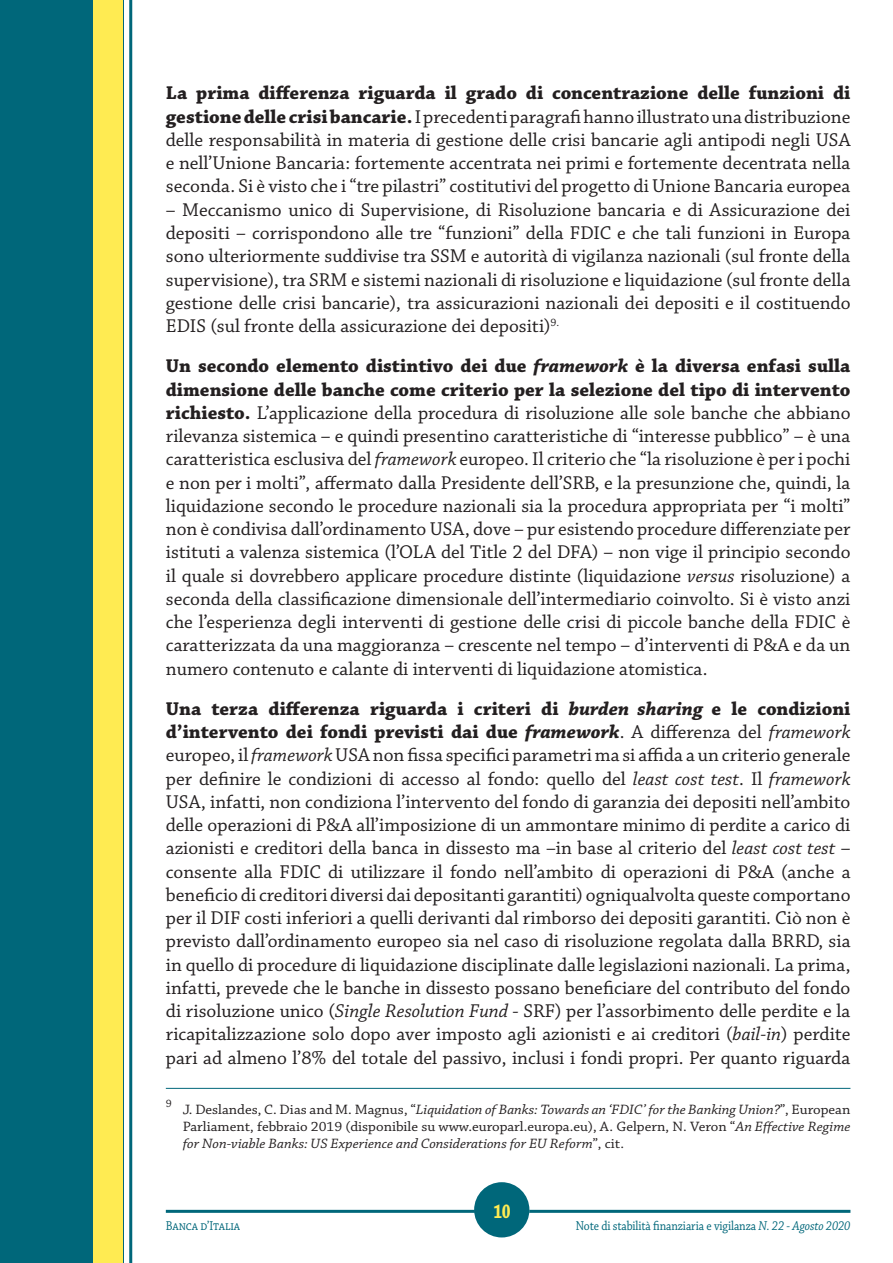
<style>
.page{position:relative;width:893px;height:1263px;background:#fff}
.page>*{position:absolute;margin:0;border:0;box-sizing:border-box;transform-origin:0 0}
.t1{font:700 21px "Chaparral Pro";color:#ffeb52;scale:.75 1}
.Paragrafo{font:19.5px/23.2px "Chaparral Pro";color:#231f20;text-align:justify}
.Nota{font:italic 14.25px/17.1px "Chaparral Pro";color:#231f20;text-align:justify;scale:1.05 1}
.t2{font:13.5px "Chaparral Pro";letter-spacing:-.01em;color:#00677a;scale:.87 1}
.Nota-2{font:11.4px "Chaparral Pro";color:#231f20}
.s1{font-weight:700}
.s2{font-weight:700;font-style:italic}
.s3{font-style:italic}
.s4{font-style:normal}
</style>
<div class="page">
<svg style="left:474px;top:1215px;width:53px;height:23px"></svg>
<hr style="left:166px;top:1210px;width:308px;height:3px;background:#00677a">
<hr style="left:529px;top:1210px;width:321px;height:3px;background:#00677a">
<div style="left:474px;top:1182px;width:55px;height:55px;background:#00677a;border-radius:50%"></div>
<div style="left:0;top:0;width:123px;height:1263px;background:#00677a"></div>
<div style="left:94px;top:0;width:29px;height:1263px;background:#ffeb52"></div>
<hr style="left:129px;top:0;width:3px;height:1263px;background:#00677a">
<hr style="left:166px;top:1088px;width:684px;height:1px;background:#00677a">
<p class="Paragrafo" style="left:166px;top:82px;width:686px"><span class="s1">La prima differenza riguarda il grado di concentrazione delle funzioni di gestione delle crisi bancarie.</span> I precedenti paragrafi hanno illustrato una distribuzione delle responsabilità in materia di gestione delle crisi bancarie agli antipodi negli USA e nell’Unione Bancaria: fortemente accentrata nei primi e fortemente decentrata nella seconda. Si è visto che i “tre pilastri” costitutivi del progetto di Unione Bancaria europea</p>
<p class="Paragrafo" style="left:166px;top:199px;width:686px">– Meccanismo unico di Supervisione, di Risoluzione bancaria e di Assicurazione dei depositi – corrispondono alle tre “funzioni” della FDIC e che tali funzioni in Europa sono ulteriormente suddivise tra SSM e autorità di vigilanza nazionali (sul fronte della supervisione), tra SRM e sistemi nazionali di risoluzione e liquidazione (sul fronte della gestione delle crisi bancarie), tra assicurazioni nazionali dei depositi e il costituendo EDIS (sul fronte della assicurazione dei depositi)<sup>9.</sup></p>
<p class="Paragrafo" style="left:166px;top:355px;width:686px"><span class="s1">Un secondo elemento distintivo dei due</span> <span class="s2">framework</span> <span class="s1">è la diversa enfasi sulla dimensione delle banche come criterio per la selezione del tipo di intervento richiesto.</span> L’applicazione della procedura di risoluzione alle sole banche che abbiano rilevanza sistemica – e quindi presentino caratteristiche di “interesse pubblico” – è una caratteristica esclusiva del <span class="s3">framework</span> europeo. Il criterio che “la risoluzione è per i pochi e non per i molti”, affermato dalla Presidente dell’SRB, e la presunzione che, quindi, la liquidazione secondo le procedure nazionali sia la procedura appropriata per “i molti” non è condivisa dall’ordinamento USA, dove – pur esistendo procedure differenziate per istituti a valenza sistemica (l’OLA del Title 2 del DFA) – non vige il principio secondo il quale si dovrebbero applicare procedure distinte (liquidazione <span class="s3">versus</span> risoluzione) a seconda della classificazione dimensionale dell’intermediario coinvolto. Si è visto anzi che l’esperienza degli interventi di gestione delle crisi di piccole banche della FDIC è caratterizzata da una maggioranza – crescente nel tempo – d’interventi di P&amp;A e da un numero contenuto e calante di interventi di liquidazione atomistica.</p>
<p class="Paragrafo" style="left:166px;top:698px;width:686px"><span class="s1">Una terza differenza riguarda i criteri di</span> <span class="s2">burden sharing</span> <span class="s1">e le condizioni d’intervento dei fondi previsti dai due</span> <span class="s2">framework</span>. A differenza del <span class="s3">framework </span>europeo, il <span class="s3">framework</span> USA non fissa specifici parametri ma si affida a un criterio generale per definire le condizioni di accesso al fondo: quello del <span class="s3">least cost test</span>. Il <span class="s3">framework </span>USA, infatti, non condiziona l’intervento del fondo di garanzia dei depositi nell’ambito delle operazioni di P&amp;A all’imposizione di un ammontare minimo di perdite a carico di azionisti e creditori della banca in dissesto ma –in base al criterio del <span class="s3">least cost test</span> – consente alla FDIC di utilizzare il fondo nell’ambito di operazioni di P&amp;A (anche a beneficio di creditori diversi dai depositanti garantiti) ogniqualvolta queste comportano per il DIF costi inferiori a quelli derivanti dal rimborso dei depositi garantiti. Ciò non è previsto dall’ordinamento europeo sia nel caso di risoluzione regolata dalla BRRD, sia in quello di procedure di liquidazione disciplinate dalle legislazioni nazionali. La prima, infatti, prevede che le banche in dissesto possano beneficiare del contributo del fondo di risoluzione unico (<span class="s3">Single Resolution Fund</span> - SRF) per l’assorbimento delle perdite e la ricapitalizzazione solo dopo aver imposto agli azionisti e ai creditori (<span class="s3">bail-in</span>) perdite pari ad almeno l’8% del totale del passivo, inclusi i fondi propri. Per quanto riguarda</p>
<p class="Nota-2" style="left:166px;top:1097px;width:7px">9</p>
<p class="Nota" style="left:183px;top:1101px;width:637px"><span class="s4">J. Deslandes, C. Dias and M. Magnus, “</span>Liquidation of Banks: Towards an ‘FDIC’ for the Banking Union?<span class="s4">”, European Parliament, febbraio 2019 (disponibile su www.europarl.europa.eu), A. Gelpern, N. Veron “</span>An Effective Regime for Non-viable Banks: US Experience and Considerations for EU Reform<span class="s4">”, cit.</span></p>
<p class="t1" style="left:494px;top:1198px;width:25px">10</p>
<p class="t2" style="left:166px;top:1219px;width:87px">Banca d’Italia</p>
<p class="t2" style="left:576px;top:1219px;width:317px">Note di stabilità finanziaria e vigilanza <span class="s3">N. 22 - Agosto 2020</span></p>
</div>
